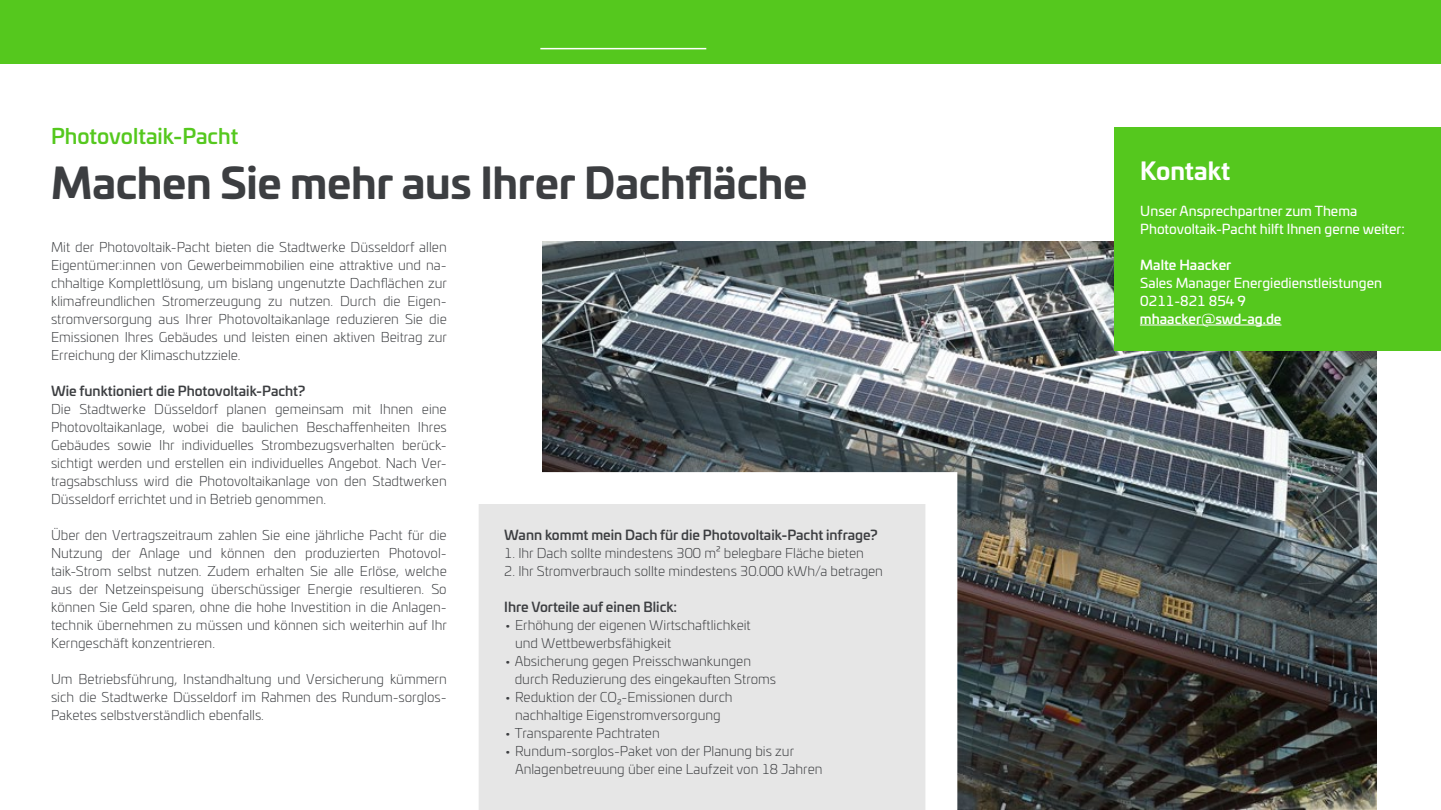
<style>
.page{position:relative;width:1441px;height:810px;background:#fff}
.page>*{position:absolute;margin:0;border:0;box-sizing:border-box;transform-origin:0 0}
.t1{font:700 42px "Univiafor SWD";letter-spacing:-.005em;color:#3c3e41}
.t2{font:700 24px "Univiafor SWD";color:#fff}
.t3{font:500 21px "Univiafor SWD";color:#55c81e}
.t4{font:300 13.5px/18px "Univiafor SWD";color:#3c3e41;text-align:justify}
.t5{font:13.5px/18px "Univiafor SWD";color:#fff}
.t6{font:500 13.5px "Univiafor SWD";color:#3c3e41}
.t7{font:500 13.5px "Univiafor SWD";color:#fff}
</style>
<div class="page">
<div style="left:0;top:0;width:1440px;height:64px;background:#55c81e"></div>
<img style="left:542px;top:242px;width:834px;height:568px">
<svg style="left:479px;top:456px;width:494px;height:354px;background:#dedede"></svg>
<div style="left:1114px;top:128px;width:326px;height:223px;background:#55c81e"></div>
<hr style="left:540px;top:48px;width:166px;height:1px;background:#fff">
<hr style="left:1139px;top:325px;width:142px;height:1px;background:#fff">
<h3 class="t3" style="left:51px;top:120px;width:189px">Photovoltaik-Pacht</h3>
<h1 class="t1" style="left:51px;top:150px;width:757px">Machen Sie mehr aus Ihrer Dachfläche</h1>
<p class="t4" style="left:51px;top:237px;width:397px">Mit der Photovoltaik-Pacht bieten die Stadtwerke Düsseldorf allen Eigentümer:innen von Gewerbeimmobilien eine attraktive und na&shy;chhaltige Komplettlösung, um bislang ungenutzte Dachflächen zur klimafreundlichen Stromerzeugung zu nutzen. Durch die Eigen&shy;stromversorgung aus Ihrer Photovoltaikanlage reduzieren Sie die Emissionen Ihres Gebäudes und leisten einen aktiven Beitrag zur Erreichung der Klimaschutzziele.</p>
<p class="t6" style="left:51px;top:380px;width:256px">Wie funktioniert die Photovoltaik-Pacht?</p>
<p class="t4" style="left:51px;top:399px;width:397px">Die Stadtwerke Düsseldorf planen gemeinsam mit Ihnen eine Photovoltaikanlage, wobei die baulichen Beschaffenheiten Ihres Gebäudes sowie Ihr individuelles Strombezugsverhalten berück&shy;sichtigt werden und erstellen ein individuelles Angebot. Nach Ver&shy;tragsabschluss wird die Photovoltaikanlage von den Stadtwerken Düsseldorf errichtet und in Betrieb genommen.</p>
<p class="t4" style="left:51px;top:525px;width:397px">Über den Vertragszeitraum zahlen Sie eine jährliche Pacht für die Nutzung der Anlage und können den produzierten Photovol&shy;taik-Strom selbst nutzen. Zudem erhalten Sie alle Erlöse, welche aus der Netzeinspeisung überschüssiger Energie resultieren. So können Sie Geld sparen, ohne die hohe Investition in die Anlagen&shy;technik übernehmen zu müssen und können sich weiterhin auf Ihr Kerngeschäft konzentrieren.</p>
<p class="t4" style="left:51px;top:669px;width:397px">Um Betriebsführung, Instandhaltung und Versicherung kümmern sich die Stadtwerke Düsseldorf im Rahmen des Rundum-sorglos-Paketes selbstverständlich ebenfalls.</p>
<p class="t6" style="left:504px;top:525px;width:375px">Wann kommt mein Dach für die Photovoltaik-Pacht infrage?</p>
<p class="t4" style="left:504px;top:543px;width:361px">1. Ihr Dach sollte mindestens 300 m² belegbare Fläche bieten</p>
<p class="t4" style="left:504px;top:561px;width:380px">2. Ihr Stromverbrauch sollte mindestens 30.000 kWh/a betragen</p>
<p class="t6" style="left:504px;top:597px;width:174px">Ihre Vorteile auf einen Blick:</p>
<p class="t4" style="left:515px;top:615px;width:237px;text-indent:-11px">• Erhöhung der eigenen Wirtschaftlichkeit und Wettbewerbsfähigkeit</p>
<p class="t4" style="left:514px;top:651px;width:263px;text-indent:-11px">• Absicherung gegen Preisschwankungen durch Reduzierung des eingekauften Stroms</p>
<p class="t4" style="left:504px;top:687px;width:230px;text-align:center">• Reduktion der CO2-Emissionen durch nachhaltige Eigenstromversorgung</p>
<p class="t4" style="left:504px;top:723px;width:157px">• Transparente Pachtraten</p>
<p class="t4" style="left:515px;top:741px;width:309px;text-indent:-11px">• Rundum-sorglos-Paket von der Planung bis zur<br>Anlagenbetreuung über eine Laufzeit von 18 Jahren</p>
<h2 class="t2" style="left:1140px;top:152px;width:91px">Kontakt</h2>
<p class="t5" style="left:1140px;top:201px;width:266px">Unser Ansprechpartner zum Thema<br>Photovoltaik-Pacht hilft Ihnen gerne weiter:</p>
<p class="t7" style="left:1140px;top:255px;width:93px">Malte Haacker</p>
<p class="t5" style="left:1140px;top:273px;width:243px">Sales Manager Energiedienstleistungen<br>0211-821 854 9</p>
<p class="t7" style="left:1139px;top:309px;width:143px">mhaacker@swd-ag.de</p>
</div>
